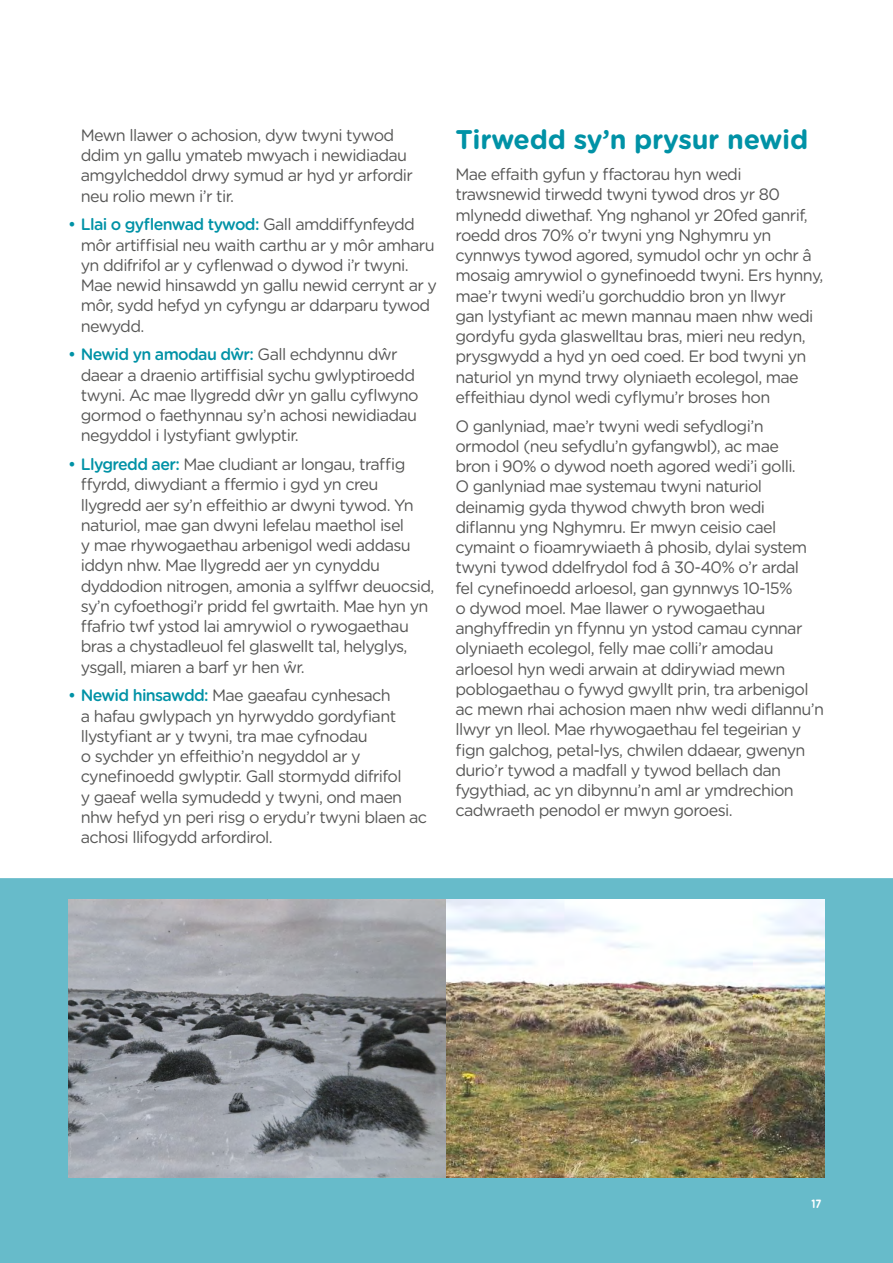
<style>
.page{position:relative;width:893px;height:1263px;background:#fff}
.page>*{position:absolute;margin:0;border:0;box-sizing:border-box;transform-origin:0 0}
.Subhead_1{font:700 27px "Gotham Rounded";letter-spacing:-.01em;color:#0092a6}
.Body_copy{font:16.5px/20.2px "Gotham Rounded";letter-spacing:-.04em;color:#575756}
.t1{font:700 12px "Gotham Rounded";color:#fff;scale:.8 1}
.s1{font-weight:500;color:#0092a6}
</style>
<div class="page">
<div style="left:0;top:878px;width:893px;height:385px;background:#67bbca"></div>
<img style="left:68px;top:899px;width:378px;height:279px">
<img style="left:446px;top:899px;width:379px;height:279px">
<p class="Body_copy" style="left:81px;top:124px;width:334px">Mewn llawer o achosion, dyw twyni tywod ddim yn gallu ymateb mwyach i newidiadau amgylcheddol drwy symud ar hyd yr arfordir neu rolio mewn i’r tir.</p>
<p class="Body_copy" style="left:81px;top:214px;width:358px;text-indent:-13px"><span class="s1">• Llai o gyflenwad tywod:</span> Gall amddiffynfeydd môr artiffisial neu waith carthu ar y môr amharu yn ddifrifol ar y cyflenwad o dywod i’r twyni.<br>Mae newid hinsawdd yn gallu newid cerrynt ar y môr, sydd hefyd yn cyfyngu ar ddarparu tywod newydd.</p>
<p class="Body_copy" style="left:81px;top:344px;width:339px;text-indent:-13px"><span class="s1">• Newid yn amodau dŵr:</span> Gall echdynnu dŵr daear a draenio artiffisial sychu gwlyptiroedd twyni. Ac mae llygredd dŵr yn gallu cyflwyno gormod o faethynnau sy’n achosi newidiadau negyddol i lystyfiant gwlyptir.</p>
<p class="Body_copy" style="left:81px;top:453px;width:355px;text-indent:-13px"><span class="s1">• Llygredd aer:</span> Mae cludiant ar longau, traffig ffyrdd, diwydiant a ffermio i gyd yn creu llygredd aer sy’n effeithio ar dwyni tywod. Yn naturiol, mae gan dwyni lefelau maethol isel<br>y mae rhywogaethau arbenigol wedi addasu iddyn nhw. Mae llygredd aer yn cynyddu dyddodion nitrogen, amonia a sylffwr deuocsid, sy’n cyfoethogi’r pridd fel gwrtaith. Mae hyn yn ffafrio twf ystod lai amrywiol o rywogaethau bras a chystadleuol fel glaswellt tal, helyglys, ysgall, miaren a barf yr hen ŵr.</p>
<p class="Body_copy" style="left:81px;top:685px;width:348px;text-indent:-13px"><span class="s1">• Newid hinsawdd:</span> Mae gaeafau cynhesach<br>a hafau gwlypach yn hyrwyddo gordyfiant llystyfiant ar y twyni, tra mae cyfnodau<br>o sychder yn effeithio’n negyddol ar y cynefinoedd gwlyptir. Gall stormydd difrifol<br>y gaeaf wella symudedd y twyni, ond maen nhw hefyd yn peri risg o erydu’r twyni blaen ac achosi llifogydd arfordirol.</p>
<p class="Subhead_1" style="left:455px;top:120px;width:354px">Tirwedd sy’n prysur newid</p>
<p class="Body_copy" style="left:455px;top:163px;width:369px">Mae effaith gyfun y ffactorau hyn wedi trawsnewid tirwedd twyni tywod dros yr 80 mlynedd diwethaf. Yng nghanol yr 20fed ganrif, roedd dros 70% o’r twyni yng Nghymru yn cynnwys tywod agored, symudol ochr yn ochr â mosaig amrywiol o gynefinoedd twyni. Ers hynny, mae’r twyni wedi’u gorchuddio bron yn llwyr<br>gan lystyfiant ac mewn mannau maen nhw wedi gordyfu gyda glaswelltau bras, mieri neu redyn, prysgwydd a hyd yn oed coed. Er bod twyni yn naturiol yn mynd trwy olyniaeth ecolegol, mae effeithiau dynol wedi cyflymu’r broses hon</p>
<p class="Body_copy" style="left:455px;top:415px;width:370px">O ganlyniad, mae’r twyni wedi sefydlogi’n ormodol (neu sefydlu’n gyfangwbl), ac mae<br>bron i 90% o dywod noeth agored wedi’i golli.<br>O ganlyniad mae systemau twyni naturiol deinamig gyda thywod chwyth bron wedi diflannu yng Nghymru. Er mwyn ceisio cael cymaint o fioamrywiaeth â phosib, dylai system twyni tywod ddelfrydol fod â 30-40% o’r ardal<br>fel cynefinoedd arloesol, gan gynnwys 10-15%<br>o dywod moel. Mae llawer o rywogaethau anghyffredin yn ffynnu yn ystod camau cynnar olyniaeth ecolegol, felly mae colli’r amodau arloesol hyn wedi arwain at ddirywiad mewn poblogaethau o fywyd gwyllt prin, tra arbenigol ac mewn rhai achosion maen nhw wedi diflannu’n llwyr yn lleol. Mae rhywogaethau fel tegeirian y fign galchog, petal-lys, chwilen ddaear, gwenyn durio’r tywod a madfall y tywod bellach dan fygythiad, ac yn dibynnu’n aml ar ymdrechion cadwraeth penodol er mwyn goroesi.</p>
<p class="t1" style="left:812px;top:1195px;width:14px">17</p>
</div>
